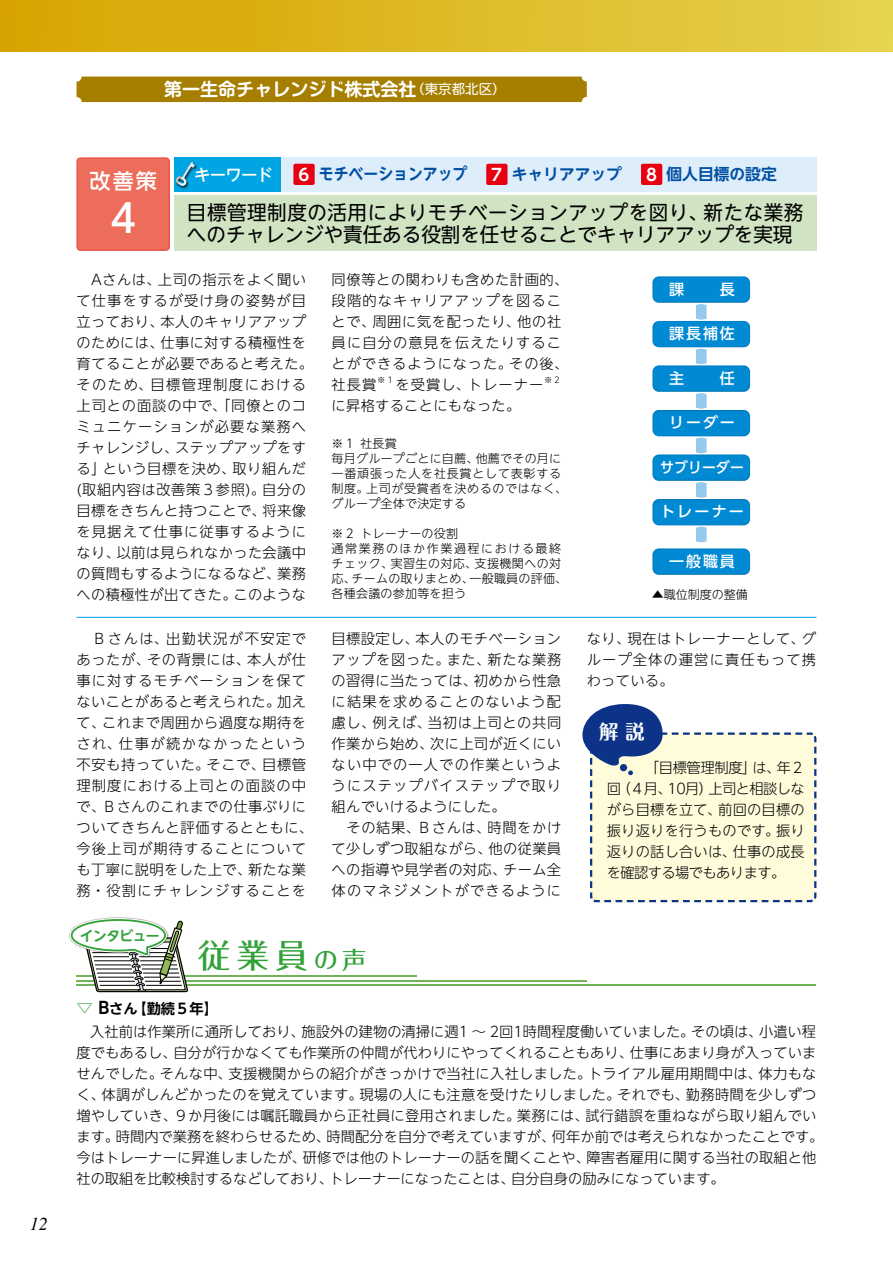
<style>
.page{position:relative;width:893px;height:1263px;background:#fff}
.page>*{position:absolute;margin:0;border:0;box-sizing:border-box;transform-origin:0 0}
.t1{font:500 39px "UD Shin Go NT Pro";color:#fff}
.t2{font:500 33px "Folk Pro";color:#32a238}
.t3{font:500 21px "UD Shin Go NT Pro";color:#fff}
.t4{font:19.95px/22.5px "UD Shin Go NT Pro";color:#000}
.t5{font:700 19.5px "Maru Fo Pro";color:#fff}
.t6{font:700 18px "Shin M Go Pr 6 De";color:#fff}
.t7{font:italic 18px "Times";color:#000}
.t8{font:700 16.5px "UD Shin Go NT Pro De";color:#004ea2;scale:.9 1}
.t9{font:500 16.5px "UD Shin Go NT Pro";letter-spacing:-.05em;color:#fff}
.t10{font:700 15.75px "UD Shin Go NT Pro De";color:#004ea2}
.t11{font:500 15px "UD Shin Go Pro";letter-spacing:.13em;color:#fff}
.t12{font:500 15px "UD Shin Go Pro";letter-spacing:.13em;color:#fff;scale:.92 1}
.t13{font:300 14.25px/21px "UD Shin Go NT Pro";letter-spacing:.025em;color:#000}
.t14{font:300 14.25px/21px "UD Shin Go NT Pro";letter-spacing:.045em;color:#000}
.t15{font:300 14.25px/21px "UD Shin Go NT Pro";letter-spacing:.065em;color:#000}
.t16{font:300 14.25px "UD Shin Go NT Pro";letter-spacing:.075em;color:#000}
.t17{font:700 14.25px "UD Shin Go NT Pro De";color:#000}
.t18{font:700 13.8px "UD Shin M Go Pro De";letter-spacing:-.04em;color:#32a238}
.t19{font:300 12px/15px "UD Shin Go NT Pro";letter-spacing:.02em;color:#000}
.t20{font:300 12px/15px "UD Shin Go NT Pro";letter-spacing:.05em;color:#000}
.t21{font:300 12px "UD Shin Go NT Pro";color:#000}
.t22{font:300 8.25px "UD Shin Go NT Pro";color:#000}
.s1{font-family:"Shin M Go Pr 6";font-weight:400;font-size:13.5px}
.s2{color:#fff}
.s3{font-size:16.5px;color:#fff}
.s4{font-size:24px}
.s5{font-size:16.5px;color:#32a238}
.s6{font-size:16.5px}
</style>
<div class="page">
<div style="left:0;top:0;width:893px;height:51px;background:linear-gradient(to right,#d7a300,#e5d14e)"></div>
<div style="left:174px;top:157px;width:642px;height:34px;background:#ddeefa"></div>
<div style="left:174px;top:196px;width:642px;height:55px;background:#d0e3c2"></div>
<div style="left:293px;top:164px;width:22px;height:21px;background:#e60012;border-radius:2px"></div>
<div style="left:486px;top:164px;width:21px;height:21px;background:#e60012;border-radius:2px"></div>
<div style="left:641px;top:164px;width:21px;height:21px;background:#e60012;border-radius:2px"></div>
<div style="left:77px;top:158px;width:92px;height:92px;background:#ec6d5c;border-radius:4px"></div>
<div style="left:76px;top:157px;width:94px;height:94px;border:2px solid #ea554a;border-radius:4px"></div>
<div style="left:174px;top:157px;width:107px;height:34px;background:#00a5e3"></div>
<div style="left:175px;top:162px;width:23px;height:27px;background:#000;opacity:.75"></div>
<svg style="left:175px;top:162px;width:20px;height:24px"></svg>
<hr style="left:76px;top:984px;width:740px;height:2px;background:#70b358">
<hr style="left:76px;top:980px;width:511px;height:2px;background:#70b358">
<hr style="left:76px;top:975px;width:341px;height:2px;background:#70b358">
<svg style="left:69px;top:917px;width:120px;height:76px"></svg>
<svg style="left:582px;top:704px;width:235px;height:199px"></svg>
<div style="left:652px;top:276px;width:98px;height:27px;background:#008ad4;border-radius:6px"></div>
<svg style="left:696px;top:304px;width:11px;height:16px"></svg>
<div style="left:652px;top:321px;width:98px;height:26px;background:#008ad4;border-radius:6px"></div>
<svg style="left:696px;top:348px;width:11px;height:16px"></svg>
<div style="left:652px;top:365px;width:98px;height:27px;background:#008ad4;border-radius:6px"></div>
<svg style="left:696px;top:393px;width:11px;height:16px"></svg>
<div style="left:652px;top:410px;width:98px;height:26px;background:#008ad4;border-radius:6px"></div>
<svg style="left:696px;top:437px;width:11px;height:16px"></svg>
<div style="left:652px;top:454px;width:98px;height:27px;background:#008ad4;border-radius:6px"></div>
<svg style="left:696px;top:482px;width:11px;height:16px"></svg>
<div style="left:652px;top:499px;width:98px;height:26px;background:#008ad4;border-radius:6px"></div>
<svg style="left:696px;top:526px;width:11px;height:16px"></svg>
<div style="left:652px;top:548px;width:98px;height:27px;background:#008ad4;border-radius:6px"></div>
<div style="left:77px;top:77px;width:510px;height:25px;background:#a77f00;border-radius:5px"></div>
<hr style="left:77px;top:617px;width:739px;height:1px;background:#00a0e9">
<p class="t7" style="left:30px;top:1208px;width:19px">12</p>
<p class="t6" style="left:164px;top:74px;width:343px">第一生命チャレンジド株式会社<span class="s1">（東京都北区）</span></p>
<h3 class="t3" style="left:90px;top:164px;width:69px">改善策</h3>
<p class="t8" style="left:298px;top:161px;width:189px"><span class="s2">6</span> モチベーションアップ</p>
<p class="t10" style="left:491px;top:161px;width:132px"><span class="s3">7</span> キャリアアップ</p>
<p class="t10" style="left:646px;top:161px;width:132px"><span class="s3">8</span> 個人目標の設定</p>
<h1 class="t1" style="left:110px;top:187px;width:27px">4</h1>
<h3 class="t4" style="left:187px;top:200px;width:618px">目標管理制度の活用によりモチベーションアップを図り、新たな業務へのチャレンジや責任ある役割を任せることでキャリアアップを実現</h3>
<p class="t13" style="left:77px;top:268px;width:238px">　Aさんは、上司の指示をよく聞いて仕事をするが受け身の姿勢が目立っており、本人のキャリアアップのためには、仕事に対する積極性を育てることが必要であると考えた。そのため、目標管理制度における上司との面談の中で、「同僚とのコミュニケーションが必要な業務へチャレンジし、ステップアップをする」という目標を決め、取り組んだ(取組内容は改善策３参照)。自分の目標をきちんと持つことで、将来像を見据えて仕事に従事するようになり、以前は見られなかった会議中の質問もするようになるなど、業務への積極性が出てきた。このような</p>
<p class="t15" style="left:332px;top:268px;width:238px">同僚等との関わりも含めた計画的、段階的なキャリアアップを図ることで、周囲に気を配ったり、他の社員に自分の意見を伝えたりすることができるようになった。その後、社長賞</p>
<p class="t9" style="left:194px;top:161px;width:81px">キーワード</p>
<p class="t11" style="left:669px;top:277px;width:16px">課</p>
<p class="t11" style="left:720px;top:277px;width:16px">長</p>
<p class="t11" style="left:669px;top:321px;width:67px">課長補佐</p>
<p class="t11" style="left:669px;top:366px;width:16px">主</p>
<p class="t11" style="left:720px;top:366px;width:16px">任</p>
<p class="t11" style="left:669px;top:410px;width:67px">リーダー</p>
<p class="t12" style="left:660px;top:455px;width:93px">サブリーダー</p>
<p class="t11" style="left:660px;top:499px;width:85px">トレーナー</p>
<p class="t11" style="left:669px;top:549px;width:67px">一般職員</p>
<p class="t21" style="left:652px;top:585px;width:97px">▲職位制度の整備</p>
<p class="t22" style="left:377px;top:373px;width:19px">※１</p>
<p class="t16" style="left:395px;top:373px;width:149px">を受賞し、トレーナー</p>
<p class="t22" style="left:544px;top:373px;width:19px">※２</p>
<p class="t13" style="left:332px;top:394px;width:190px">に昇格することにもなった。</p>
<p class="t20" style="left:332px;top:435px;width:237px">※１ 社長賞<br>毎月グループごとに自薦、他薦でその月に一番頑張った人を社長賞として表彰する制度。上司が受賞者を決めるのではなく、グループ全体で決定する</p>
<p class="t19" style="left:332px;top:525px;width:237px">※２ トレーナーの役割<br>通常業務のほか作業過程における最終チェック、実習生の対応、支援機関への対応、チームの取りまとめ、一般職員の評価、各種会議の参加等を担う</p>
<p class="t14" style="left:77px;top:628px;width:238px">　Ｂさんは、出勤状況が不安定であったが、その背景には、本人が仕事に対するモチベーションを保てないことがあると考えられた。加えて、これまで周囲から過度な期待をされ、仕事が続かなかったという不安も持っていた。そこで、目標管理制度における上司との面談の中で、Ｂさんのこれまでの仕事ぶりについてきちんと評価するとともに、今後上司が期待することについても丁寧に説明をした上で、新たな業務・役割にチャレンジすることを</p>
<p class="t14" style="left:332px;top:628px;width:231px">目標設定し、本人のモチベーションアップを図った。また、新たな業務の習得に当たっては、初めから性急に結果を求めることのないよう配慮し、例えば、当初は上司との共同作業から始め、次に上司が近くにいない中での一人での作業というようにステップバイステップで取り組んでいけるようにした。<br>　その結果、Ｂさんは、時間をかけて少しずつ取組ながら、他の従業員への指導や見学者の対応、チーム全体のマネジメントができるように</p>
<p class="t13" style="left:587px;top:628px;width:231px;text-align:justify">なり、現在はトレーナーとして、グループ全体の運営に責任もって携わっている。</p>
<h3 class="t5" style="left:599px;top:716px;width:47px">解 説</h3>
<p class="t13" style="left:607px;top:757px;width:200px;text-align:justify;text-indent:32px">　「目標管理制度」は、年２回（４月、10月）上司と相談しながら目標を立て、前回の目標の振り返りを行うものです。振り返りの話し合いは、仕事の成長を確認する場でもあります。</p>
<p class="t18" style="left:80px;top:924px;width:81px">インタビュー</p>
<h2 class="t2" style="left:198px;top:927px;width:170px">従業員<span class="s4">の声</span></h2>
<p class="t17" style="left:76px;top:996px;width:143px"><span class="s5">▽</span> <span class="s6">B</span>さん【勤続５年】</p>
<p class="t13" style="left:76px;top:1021px;width:749px;text-indent:14px">入社前は作業所に通所しており、施設外の建物の清掃に週1 ～ 2回1時間程度働いていました。その頃は、小遣い程度でもあるし、自分が行かなくても作業所の仲間が代わりにやってくれることもあり、仕事にあまり身が入っていませんでした。そんな中、支援機関からの紹介がきっかけで当社に入社しました。トライアル雇用期間中は、体力もなく、体調がしんどかったのを覚えています。現場の人にも注意を受けたりしました。それでも、勤務時間を少しずつ増やしていき、９か月後には嘱託職員から正社員に登用されました。業務には、試行錯誤を重ねながら取り組んでいます。時間内で業務を終わらせるため、時間配分を自分で考えていますが、何年か前では考えられなかったことです。今はトレーナーに昇進しましたが、研修では他のトレーナーの話を聞くことや、障害者雇用に関する当社の取組と他社の取組を比較検討するなどしており、トレーナーになったことは、自分自身の励みになっています。</p>
</div>
